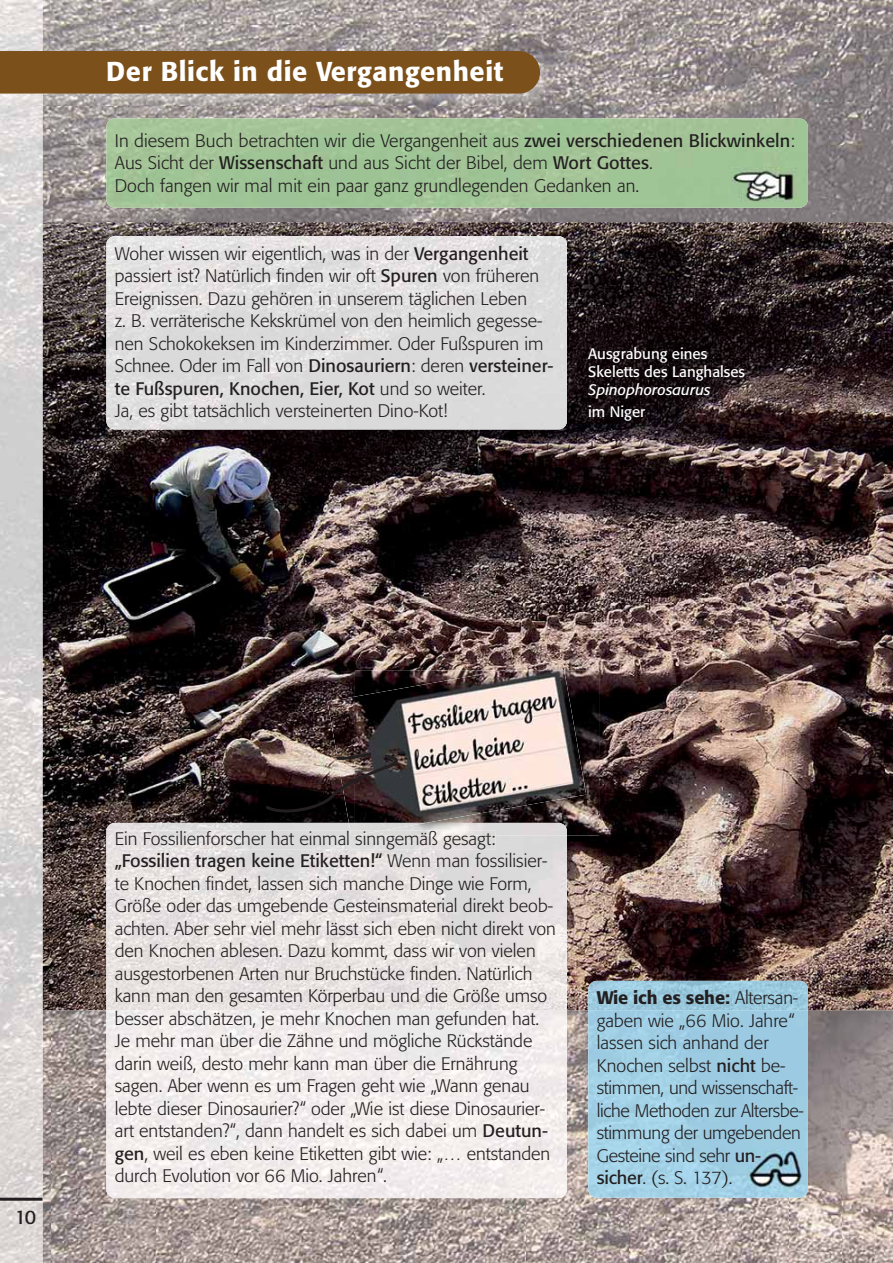
<style>
.page{position:relative;width:893px;height:1263px;background:#fff}
.page>*{position:absolute;margin:0;border:0;box-sizing:border-box;transform-origin:0 0}
.t1{font:500 27px "Formata";letter-spacing:.02em;color:#fff}
.t2{font:19.5px "Formata";color:#231f20}
.t3{font:300 18px/22.5px "Formata";color:#231f20}
.t4{font:15px/18px "Formata";color:#fff}
.t5{font:italic 15px "Formata";color:#fff}
.s1{font-weight:400}
.s2{font-weight:500}
</style>
<div class="page">
<img style="left:43px;top:0;width:850px;height:222px">
<img style="left:43px;top:1010px;width:8px;height:253px">
<img style="left:841px;top:1010px;width:52px;height:253px">
<img style="left:51px;top:1010px;width:105px;height:253px">
<img style="left:526px;top:1010px;width:104px;height:253px">
<img style="left:789px;top:1010px;width:52px;height:253px">
<img style="left:156px;top:1198px;width:370px;height:65px">
<img style="left:630px;top:1198px;width:159px;height:65px">
<img style="left:44px;top:222px;width:849px;height:788px">
<img style="left:0;top:0;width:43px;height:1263px">
<img style="left:43px;top:222px;width:1px;height:788px">
<img style="left:588px;top:981px;width:220px;height:217px">
<img style="left:106px;top:118px;width:702px;height:90px">
<img style="left:748px;top:1148px;width:54px;height:43px">
<img style="left:106px;top:236px;width:461px;height:193px;border-radius:9px">
<img style="left:106px;top:823px;width:461px;height:375px">
<img style="left:116px;top:830px;width:380px;height:19px">
<img style="left:731px;top:168px;width:66px;height:36px">
<hr style="left:0;top:1198px;width:43px;height:3px;background:#231f20">
<img style="left:0;top:53px;width:552px;height:53px">
<div style="left:0;top:51px;width:540px;height:43px;background:#7b501b"></div>
<img style="left:567px;top:670px;width:32px;height:165px">
<img style="left:427px;top:823px;width:140px;height:12px">
<img style="left:383px;top:830px;width:113px;height:5px">
<img style="left:327px;top:660px;width:237px;height:163px">
<svg style="left:349px;top:823px;width:6px;height:13px"></svg>
<img style="left:355px;top:670px;width:231px;height:153px">
<img style="left:355px;top:823px;width:72px;height:7px">
<img style="left:355px;top:830px;width:28px;height:5px">
<svg style="left:262px;top:751px;width:147px;height:65px;background:#463938"></svg>
<h1 class="t1" style="left:106px;top:60px;width:399px">Der Blick in die Vergangenheit</h1>
<p class="t3" style="left:115px;top:130px;width:681px">In diesem Buch betrachten wir die Vergangenheit aus <span class="s1">zwei verschiedenen Blickwinkeln</span>:<br>Aus Sicht der <span class="s1">Wissenschaft</span> und aus Sicht der Bibel, dem <span class="s1">Wort Gottes</span>.<br>Doch fangen wir mal mit ein paar ganz grundlegenden Gedanken an.</p>
<p class="t3" style="left:115px;top:244px;width:440px">Woher wissen wir eigentlich, was in der <span class="s1">Vergangenheit </span>passiert ist? Natürlich finden wir oft <span class="s1">Spuren</span> von früheren Ereignissen. Dazu gehören in unserem täglichen Leben<br>z. B. verräterische Kekskrümel von den heimlich gegesse&shy;nen Schokokeksen im Kinderzimmer. Oder Fußspuren im Schnee. Oder im Fall von <span class="s1">Dinosauriern</span>: deren <span class="s1">versteiner&shy;te Fußspuren, Knochen, Eier, Kot</span> und so weiter.<br>Ja, es gibt tatsächlich versteinerten Dino-Kot!</p>
<p class="t4" style="left:588px;top:346px;width:158px">Ausgrabung eines<br>Skeletts des Langhalses</p>
<p class="t5" style="left:588px;top:383px;width:124px">Spinophorosaurus</p>
<p class="t4" style="left:588px;top:404px;width:58px">im Niger</p>
<p class="t2" style="left:15px;top:1208px;width:23px">10</p>
<p class="t3" style="left:115px;top:828px;width:378px">Ein Fossilienforscher hat einmal sinn emäß esa t</p>
<p class="t3" style="left:115px;top:828px;width:443px;text-indent:362px">g : <span class="s1">„Fossilien tragen keine Etiketten!“</span> Wenn man fossilisier&shy;te Knochen findet, lassen sich manche Dinge wie Form, Größe oder das umgebende Gesteinsmaterial direkt beob&shy;achten. Aber sehr viel mehr lässt sich eben nicht direkt von den Knochen ablesen. Dazu kommt, dass wir von vielen ausgestorbenen Arten nur Bruchstücke finden. Natürlich kann man den gesamten Körperbau und die Größe umso besser abschätzen, je mehr Knochen man gefunden hat.<br>Je mehr man über die Zähne und mögliche Rückstände darin weiß, desto mehr kann man über die Ernährung sagen. Aber wenn es um Fragen geht wie „Wann genau lebte dieser Dinosaurier?“ oder „Wie ist diese Dinosaurier&shy;art entstanden?“, dann handelt es sich dabei um <span class="s1">Deutun&shy;gen</span>, weil es eben keine Etiketten gibt wie: „… entstanden durch Evolution vor 66 Mio. Jahren“.</p>
<p class="t3" style="left:386px;top:828px;width:10px">g</p>
<p class="t3" style="left:443px;top:828px;width:10px">g</p>
<p class="t3" style="left:597px;top:988px;width:209px"><span class="s2">Wie ich es sehe:</span> Altersan&shy;gaben wie „66 Mio. Jahre“ lassen sich anhand der<br>Knochen selbst <span class="s1">nicht</span> be&shy;stimmen, und wissenschaft&shy;liche Methoden zur Altersbe&shy;stimmung der umgebenden<br>Gesteine sind sehr <span class="s1">un&shy;sicher</span>. (s. S. 137).</p>
</div>
